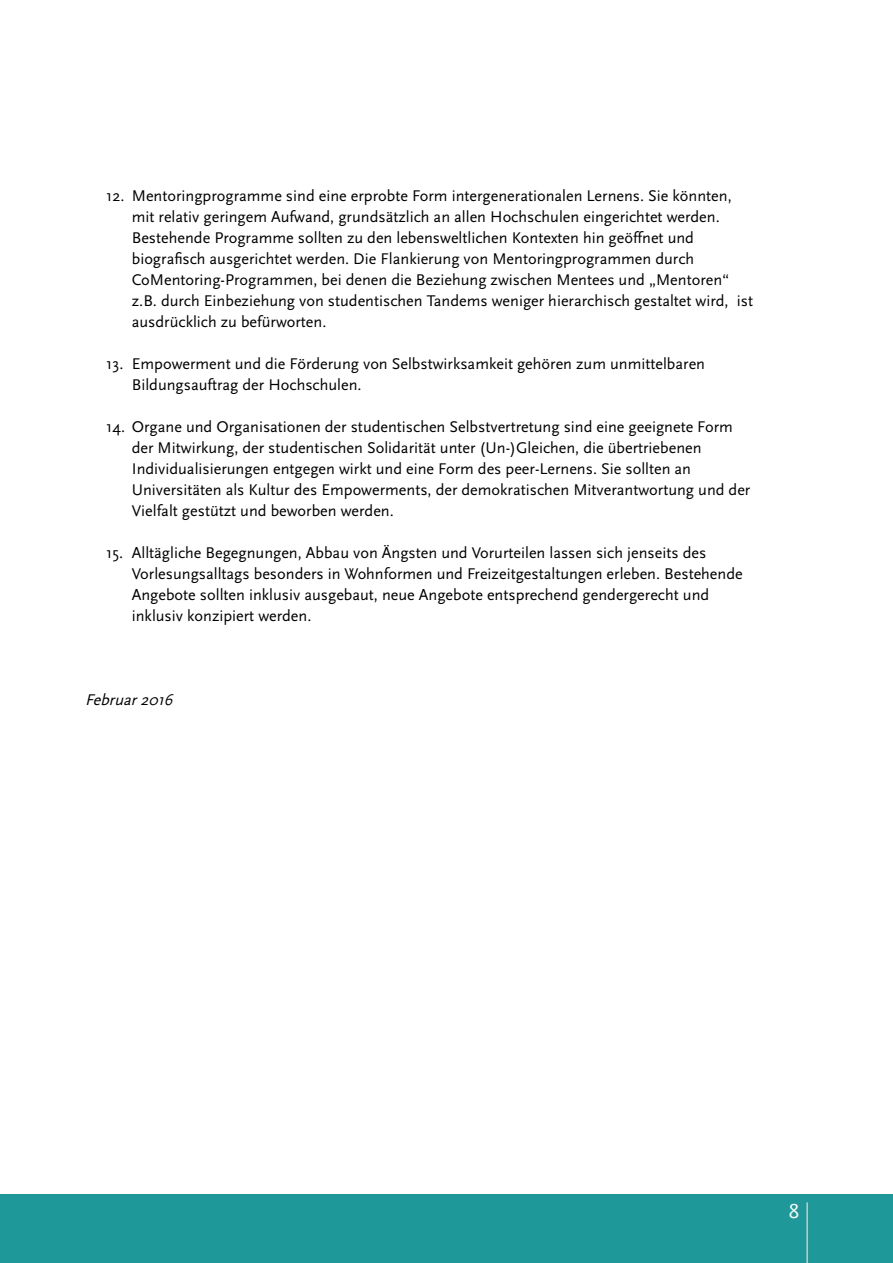
<style>
.page{position:relative;width:893px;height:1263px;background:#fff}
.page>*{position:absolute;margin:0;border:0;box-sizing:border-box;transform-origin:0 0}
.t1{font:21px "Scala Sans";color:#fff}
.t2{font:16.2px/21px "Scala Sans";color:#000}
.t3{font:italic 16.2px "Scala Sans";color:#000}
</style>
<div class="page">
<div style="left:0;top:1194px;width:893px;height:69px;background:#1e9898"></div>
<hr style="left:806px;top:1202px;width:2px;height:61px;background:#cacaca">
<p class="t2" style="left:132px;top:186px;width:623px;text-indent:-26px">12. Mentoringprogramme sind eine erprobte Form intergenerationalen Lernens. Sie könnten, mit relativ geringem Aufwand, grundsätzlich an allen Hochschulen eingerichtet werden.<br>Bestehende Programme sollten zu den lebensweltlichen Kontexten hin geöffnet und biografisch ausgerichtet werden. Die Flankierung von Mentoringprogrammen durch CoMentoring-Programmen, bei denen die Beziehung zwischen Mentees und „Mentoren“ z.B. durch Einbeziehung von studentischen Tandems weniger hierarchisch gestaltet wird, ist ausdrücklich zu befürworten.</p>
<p class="t2" style="left:132px;top:354px;width:575px;text-indent:-26px">13. Empowerment und die Förderung von Selbstwirksamkeit gehören zum unmittelbaren<br>Bildungsauftrag der Hochschulen.</p>
<p class="t2" style="left:132px;top:417px;width:620px;text-indent:-26px">14. Organe und Organisationen der studentischen Selbstvertretung sind eine geeignete Form der Mitwirkung, der studentischen Solidarität unter (Un-)Gleichen, die übertriebenen Individualisierungen entgegen wirkt und eine Form des peer-Lernens. Sie sollten an Universitäten als Kultur des Empowerments, der demokratischen Mitverantwortung und der Vielfalt gestützt und beworben werden.</p>
<p class="t2" style="left:132px;top:543px;width:612px;text-indent:-26px">15. Alltägliche Begegnungen, Abbau von Ängsten und Vorurteilen lassen sich jenseits des Vorlesungsalltags besonders in Wohnformen und Freizeitgestaltungen erleben. Bestehende Angebote sollten inklusiv ausgebaut, neue Angebote entsprechend gendergerecht und inklusiv konzipiert werden.</p>
<p class="t3" style="left:85px;top:691px;width:93px">Februar2016</p>
<p class="t1" style="left:789px;top:1200px;width:12px">8</p>
</div>
